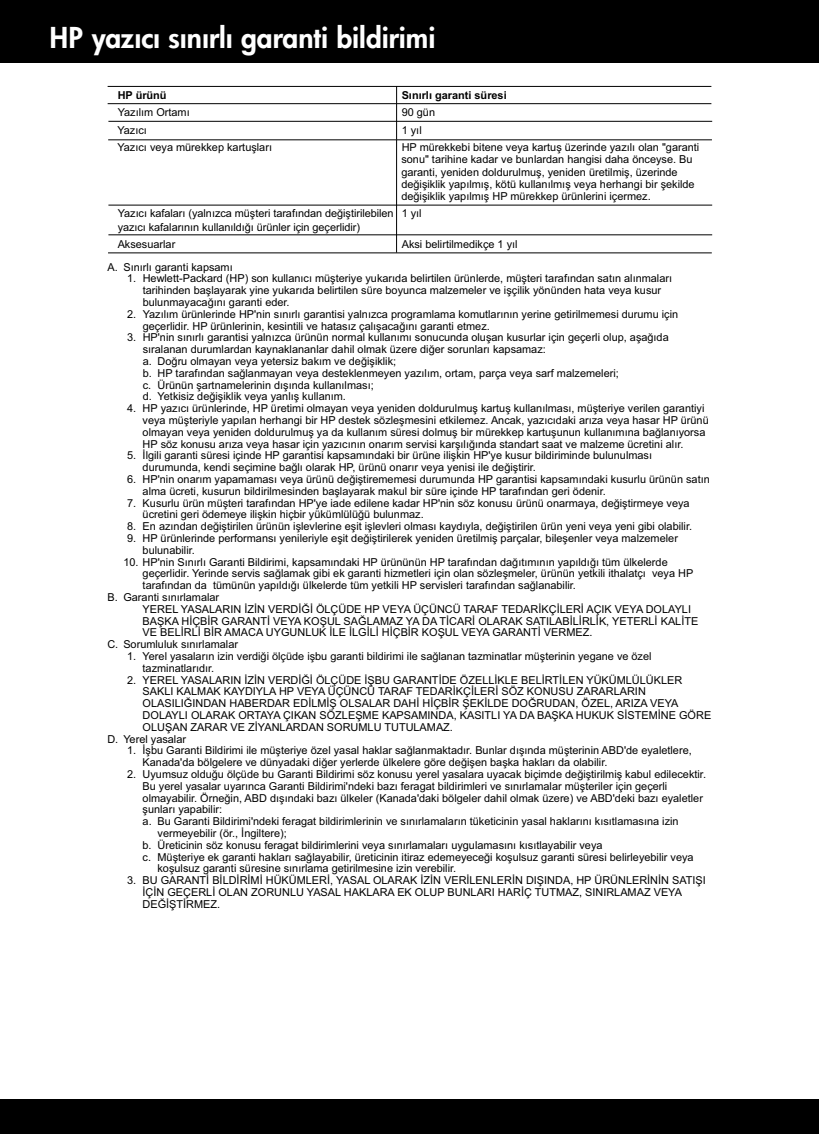
<style>
.page{position:relative;width:819px;height:1134px;background:#fff}
.page>*{position:absolute;margin:0;border:0;box-sizing:border-box;transform-origin:0 0}
.t1{font:800 28px "HP Futura";color:#fff}
.t2{font:10.85px/11.7px "Arial";color:#000}
.t3{font:700 10.85px "Arial";color:#000}
</style>
<div class="page">
<div style="left:0;top:0;width:819px;height:62px;background:#000"></div>
<div style="left:0;top:1099px;width:819px;height:35px;background:#000"></div>
<hr style="left:108px;top:234px;width:604px;height:1px;background:#000">
<hr style="left:108px;top:205px;width:604px;height:1px;background:#000">
<hr style="left:108px;top:121px;width:604px;height:1px;background:#000">
<hr style="left:108px;top:86px;width:603px;height:1px;background:#000">
<hr style="left:396px;top:86px;width:1px;height:167px;background:#000">
<hr style="left:108px;top:252px;width:604px;height:1px;background:#000">
<hr style="left:108px;top:103px;width:603px;height:1px;background:#000">
<hr style="left:108px;top:139px;width:604px;height:1px;background:#000">
<h1 class="t1" style="left:50px;top:19px;width:387px">HP yazıcı sınırlı garanti bildirimi</h1>
<p class="t3" style="left:118px;top:88px;width:50px">HP ürünü</p>
<p class="t3" style="left:402px;top:88px;width:107px">Sınırlı garanti süresi</p>
<p class="t2" style="left:118px;top:107px;width:74px">Yazılım Ortamı</p>
<p class="t2" style="left:402px;top:107px;width:35px">90 gün</p>
<p class="t2" style="left:117px;top:124px;width:31px">Yazıcı</p>
<p class="t2" style="left:402px;top:124px;width:22px">1 yıl</p>
<p class="t2" style="left:117px;top:141px;width:156px">Yazıcı veya mürekkep kartuşları</p>
<p class="t2" style="left:401px;top:141px;width:299px;line-height:12.2px">HP mürekkebi bitene veya kartuş üzerinde yazılı olan "garanti sonu" tarihine kadar ve bunlardan hangisi daha önceyse. Bu garanti, yeniden doldurulmuş, yeniden üretilmiş, üzerinde değişiklik yapılmış, kötü kullanılmış veya herhangi bir şekilde değişiklik yapılmış HP mürekkep ürünlerini içermez.</p>
<p class="t2" style="left:118px;top:207px;width:306px;line-height:13.1px">Yazıcı kafaları (yalnızca müşteri tarafından değiştirilebilen 1 yıl yazıcı kafalarının kullanıldığı ürünler için geçerlidir)</p>
<p class="t2" style="left:118px;top:239px;width:59px">Aksesuarlar</p>
<p class="t2" style="left:402px;top:239px;width:117px">Aksi belirtilmedikçe 1 yıl</p>
<p class="t2" style="left:107px;top:261px;width:127px">A. Sınırlı garanti kapsamı</p>
<p class="t2" style="left:143px;top:273px;width:531px;text-indent:-16px">1. Hewlett-Packard (HP) son kullanıcı müşteriye yukarıda belirtilen ürünlerde, müşteri tarafından satın alınmaları tarihinden başlayarak yine yukarıda belirtilen süre boyunca malzemeler ve işçilik yönünden hata veya kusur bulunmayacağını garanti eder.</p>
<p class="t2" style="left:143px;top:308px;width:537px;text-indent:-16px">2. Yazılım ürünlerinde HP'nin sınırlı garantisi yalnızca programlama komutlarının yerine getirilmemesi durumu için geçerlidir. HP ürünlerinin, kesintili ve hatasız çalışacağını garanti etmez.</p>
<p class="t2" style="left:143px;top:332px;width:528px;text-indent:-15px">3. HP'nin sınırlı garantisi yalnızca ürünün normal kullanımı sonucunda oluşan kusurlar için geçerli olup, aşağıda sıralanan durumlardan kaynaklananlar dahil olmak üzere diğer sorunları kapsamaz:<br>a. Doğru olmayan veya yetersiz bakım ve değişiklik;<br>b. HP tarafından sağlanmayan veya desteklenmeyen yazılım, ortam, parça veya sarf malzemeleri;<br>c. Ürünün şartnamelerinin dışında kullanılması;<br>d. Yetkisiz değişiklik veya yanlış kullanım.</p>
<p class="t2" style="left:143px;top:403px;width:568px;text-indent:-16px">4. HP yazıcı ürünlerinde, HP üretimi olmayan veya yeniden doldurulmuş kartuş kullanılması, müşteriye verilen garantiyi veya müşteriyle yapılan herhangi bir HP destek sözleşmesini etkilemez. Ancak, yazıcıdaki arıza veya hasar HP ürünü olmayan veya yeniden doldurulmuş ya da kullanım süresi dolmuş bir mürekkep kartuşunun kullanımına bağlanıyorsa HP söz konusu arıza veya hasar için yazıcının onarım servisi karşılığında standart saat ve malzeme ücretini alır.</p>
<p class="t2" style="left:143px;top:450px;width:511px;text-indent:-16px">5. İlgili garanti süresi içinde HP garantisi kapsamındaki bir ürüne ilişkin HP'ye kusur bildiriminde bulunulması durumunda, kendi seçimine bağlı olarak HP, ürünü onarır veya yenisi ile değiştirir.</p>
<p class="t2" style="left:143px;top:473px;width:569px;text-indent:-16px">6. HP'nin onarım yapamaması veya ürünü değiştirememesi durumunda HP garantisi kapsamındaki kusurlu ürünün satın alma ücreti, kusurun bildirilmesinden başlayarak makul bir süre içinde HP tarafından geri ödenir.</p>
<p class="t2" style="left:143px;top:497px;width:549px;text-indent:-16px">7. Kusurlu ürün müşteri tarafından HP'ye iade edilene kadar HP'nin söz konusu ürünü onarmaya, değiştirmeye veya ücretini geri ödemeye ilişkin hiçbir yükümlülüğü bulunmaz.</p>
<p class="t2" style="left:127px;top:521px;width:567px">8. En azından değiştirilen ürünün işlevlerine eşit işlevleri olması kaydıyla, değiştirilen ürün yeni veya yeni gibi olabilir.</p>
<p class="t2" style="left:143px;top:532px;width:537px;text-indent:-16px">9. HP ürünlerinde performansı yenileriyle eşit değiştirilerek yeniden üretilmiş parçalar, bileşenler veya malzemeler bulunabilir.</p>
<p class="t2" style="left:123px;top:556px;width:546px">10. HP'nin Sınırlı Garanti Bildirimi, kapsamındaki HP ürününün HP tarafından dağıtımının yapıldığı tüm ülkelerde</p>
<p class="t2" style="left:143px;top:568px;width:552px">geçerlidir. Yerinde servis sağlamak gibi ek garanti hizmetleri için olan sözleşmeler, ürünün yetkili ithalatçı veya HP</p>
<p class="t2" style="left:143px;top:580px;width:435px">tarafından da tümünün yapıldığı ülkelerde tüm yetkili HP servisleri tarafından sağlanabilir.</p>
<p class="t2" style="left:107px;top:591px;width:113px">B. Garanti sınırlamalar</p>
<p class="t2" style="left:143px;top:603px;width:550px">YEREL YASALARIN İZİN VERDİĞİ ÖLÇÜDE HP VEYA ÜÇÜNCÜ TARAF TEDARİKÇİLERİ AÇIK VEYA DOLAYLI</p>
<p class="t2" style="left:143px;top:615px;width:557px">BAŞKA HİÇBİR GARANTİ VEYA KOŞUL SAĞLAMAZ YA DA TİCARİ OLARAK SATILABİLİRLİK, YETERLİ KALİTE</p>
<p class="t2" style="left:143px;top:627px;width:451px">VE BELİRLİ BİR AMACA UYGUNLUK İLE İLGİLİ HİÇBİR KOŞUL VEYA GARANTİ VERMEZ.</p>
<p class="t2" style="left:107px;top:639px;width:132px">C. Sorumluluk sınırlamalar</p>
<p class="t2" style="left:143px;top:650px;width:511px;text-indent:-16px">1. Yerel yasaların izin verdiği ölçüde işbu garanti bildirimi ile sağlanan tazminatlar müşterinin yegane ve özel tazminatlarıdır.</p>
<p class="t2" style="left:127px;top:674px;width:557px">2. YEREL YASALARIN İZİN VERDİĞİ ÖLÇÜDE İŞBU GARANTİDE ÖZELLİKLE BELİRTİLEN YÜKÜMLÜLÜKLER</p>
<p class="t2" style="left:143px;top:686px;width:505px">SAKLI KALMAK KAYDIYLA HP VEYA ÜÇÜNCÜ TARAF TEDARİKÇİLERİ SÖZ KONUSU ZARARLARIN</p>
<p class="t2" style="left:143px;top:698px;width:537px">OLASILIĞINDAN HABERDAR EDİLMİŞ OLSALAR DAHİ HİÇBİR ŞEKİLDE DOĞRUDAN, ÖZEL, ARIZA VEYA</p>
<p class="t2" style="left:143px;top:709px;width:570px">DOLAYLI OLARAK ORTAYA ÇIKAN SÖZLEŞME KAPSAMINDA, KASITLI YA DA BAŞKA HUKUK SİSTEMİNE GÖRE</p>
<p class="t2" style="left:143px;top:721px;width:312px">OLUŞAN ZARAR VE ZİYANLARDAN SORUMLU TUTULAMAZ.</p>
<p class="t2" style="left:107px;top:733px;width:80px">D. Yerel yasalar</p>
<p class="t2" style="left:143px;top:745px;width:551px;text-indent:-16px">1. İşbu Garanti Bildirimi ile müşteriye özel yasal haklar sağlanmaktadır. Bunlar dışında müşterinin ABD'de eyaletlere,<br>Kanada'da bölgelere ve dünyadaki diğer yerlerde ülkelere göre değişen başka hakları da olabilir.</p>
<p class="t2" style="left:127px;top:768px;width:580px">2. Uyumsuz olduğu ölçüde bu Garanti Bildirimi söz konusu yerel yasalara uyacak biçimde değiştirilmiş kabul edilecektir.</p>
<p class="t2" style="left:143px;top:780px;width:526px">Bu yerel yasalar uyarınca Garanti Bildirimi'ndeki bazı feragat bildirimleri ve sınırlamalar müşteriler için geçerli</p>
<p class="t2" style="left:143px;top:792px;width:562px">olmayabilir. Örneğin, ABD dışındaki bazı ülkeler (Kanada'daki bölgeler dahil olmak üzere) ve ABD'deki bazı eyaletler</p>
<p class="t2" style="left:143px;top:804px;width:81px">şunları yapabilir:</p>
<p class="t2" style="left:143px;top:816px;width:538px">a. Bu Garanti Bildirimi'ndeki feragat bildirimlerinin ve sınırlamaların tüketicinin yasal haklarını kısıtlamasına izin</p>
<p class="t2" style="left:158px;top:827px;width:131px">vermeyebilir (ör., İngiltere);</p>
<p class="t2" style="left:143px;top:839px;width:461px">b. Üreticinin söz konusu feragat bildirimlerini veya sınırlamaları uygulamasını kısıtlayabilir veya</p>
<p class="t2" style="left:143px;top:851px;width:553px">c. Müşteriye ek garanti hakları sağlayabilir, üreticinin itiraz edemeyeceği koşulsuz garanti süresi belirleyebilir veya</p>
<p class="t2" style="left:158px;top:863px;width:300px">koşulsuz garanti süresine sınırlama getirilmesine izin verebilir.</p>
<p class="t2" style="left:143px;top:875px;width:565px;text-indent:-16px">3. BU GARANTİ BİLDİRİMİ HÜKÜMLERİ, YASAL OLARAK İZİN VERİLENLERİN DIŞINDA, HP ÜRÜNLERİNİN SATIŞI<br>İÇİN GEÇERLİ OLAN ZORUNLU YASAL HAKLARA EK OLUP BUNLARI HARİÇ TUTMAZ, SINIRLAMAZ VEYA<br>DEĞİŞTİRMEZ.</p>
</div>
